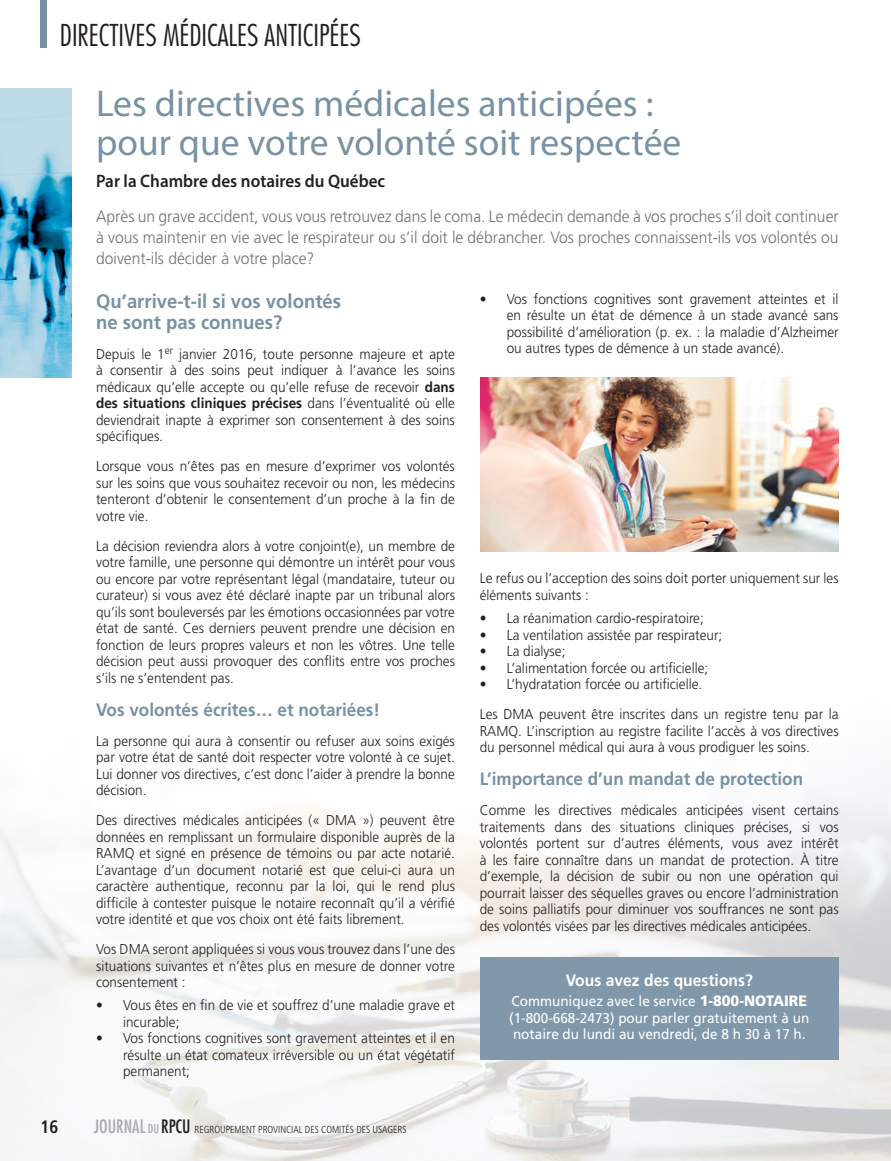
<style>
.page{position:relative;width:891px;height:1161px;background:#fff}
.page>*{position:absolute;margin:0;border:0;box-sizing:border-box;transform-origin:0 0}
.t1{font:37.5px/39px "Myriad Pro";color:#7891a3}
.t2{font:300 condensed 29.4px "Futura";color:#231f20}
.t3{font:700 19.5px/21px "Frutiger";color:#7891a3;scale:.95 1}
.t4{font:700 18px "Frutiger";color:#7891a3;scale:.95 1}
.t5{font:600 18px "Myriad Pro";color:#231f20;scale:.95 1}
.t6{font:700 condensed 18px "Frutiger";color:#231f20;scale:.95 1}
.t7{font:300 16.5px/21px "Frutiger";color:#74706e;text-align:justify;scale:.95 1}
.t8{font:700 16.5px "Frutiger";color:#fff;scale:.95 1}
.t9{font:300 14.25px/16.5px "Frutiger";color:#231f20;text-align:justify;scale:.95 1}
.t10{font:14.25px/16.5px "Frutiger";color:#fff;scale:.95 1}
.t11{font:300 condensed 10.2px "Frutiger";color:#231f20;scale:.95 1}
.s1{font-weight:700}
.s2{font-family:"Futura";font-weight:400;font-size:18px;color:#aaabaf}
.s3{font-family:"Futura";font-weight:400;font-size:12px;color:#aaabaf}
.s4{font-family:"Futura";font-weight:400;font-size:18px}
.s5{font-weight:900;font-size:15px}
</style>
<div class="page">
<img style="left:0;top:88px;width:72px;height:290px">
<img style="left:480px;top:378px;width:359px;height:173px">
<div style="left:40px;top:0;width:7px;height:48px;background:#7891a3"></div>
<div style="left:480px;top:957px;width:359px;height:103px;background:#8098a9"></div>
<h2 class="t2" style="left:60px;top:17px;width:302px">DIRECTIVES MÉDICALES ANTICIPÉES</h2>
<h1 class="t1" style="left:96px;top:84px;width:587px">Les directives médicales anticipées : pour que votre volonté soit respectée</h1>
<p class="t5" style="left:96px;top:170px;width:306px">Par la Chambre des notaires du Québec</p>
<p class="t7" style="left:96px;top:206px;width:783px">Après un grave accident, vous vous retrouvez dans le coma. Le médecin demande à vos proches s’il doit continuer à vous maintenir en vie avec le respirateur ou s’il doit le débrancher. Vos proches connaissent-ils vos volontés ou doivent-ils décider à votre place?</p>
<h3 class="t3" style="left:96px;top:290px;width:259px">Qu’arrive-t-il si vos volontés ne sont pas connues?</h3>
<p class="t9" style="left:96px;top:345px;width:379px">Depuis le 1<sup>er</sup> janvier 2016, toute personne majeure et apte à consentir à des soins peut indiquer à l’avance les soins médicaux qu’elle accepte ou qu’elle refuse de recevoir <span class="s1">dans des situations cliniques précises</span> dans l’éventualité où elle deviendrait inapte à exprimer son consentement à des soins spécifiques.</p>
<p class="t9" style="left:96px;top:458px;width:379px">Lorsque vous n’êtes pas en mesure d’exprimer vos volontés sur les soins que vous souhaitez recevoir ou non, les médecins tenteront d’obtenir le consentement d’un proche à la fin de votre vie.</p>
<p class="t9" style="left:96px;top:537px;width:379px">La décision reviendra alors à votre conjoint(e), un membre de votre famille, une personne qui démontre un intérêt pour vous ou encore par votre représentant légal (mandataire, tuteur ou curateur) si vous avez été déclaré inapte par un tribunal alors qu’ils sont bouleversés par les émotions occasionnées par votre état de santé. Ces derniers peuvent prendre une décision en fonction de leurs propres valeurs et non les vôtres. Une telle décision peut aussi provoquer des conflits entre vos proches s’ils ne s’entendent pas.</p>
<p class="t4" style="left:96px;top:699px;width:301px">Vos volontés écrites… et notariées!</p>
<p class="t9" style="left:96px;top:732px;width:379px">La personne qui aura à consentir ou refuser aux soins exigés par votre état de santé doit respecter votre volonté à ce sujet.<br>Lui donner vos directives, c’est donc l’aider à prendre la bonne décision.</p>
<p class="t9" style="left:96px;top:812px;width:379px">Des directives médicales anticipées (« DMA ») peuvent être données en remplissant un formulaire disponible auprès de la RAMQ et signé en présence de témoins ou par acte notarié.<br>L’avantage d’un document notarié est que celui-ci aura un caractère authentique, reconnu par la loi, qui le rend plus difficile à contester puisque le notaire reconnaît qu’il a vérifié votre identité et que vos choix ont été faits librement.</p>
<p class="t9" style="left:96px;top:941px;width:379px">Vos DMA seront appliquées si vous vous trouvez dans l’une des situations suivantes et n’êtes plus en mesure de donner votre consentement :</p>
<p class="t9" style="left:123px;top:997px;width:351px;text-indent:-27px">• Vous êtes en fin de vie et souffrez d’une maladie grave et incurable;</p>
<p class="t9" style="left:123px;top:1030px;width:351px;text-indent:-27px">• Vos fonctions cognitives sont gravement atteintes et il en résulte un état comateux irréversible ou un état végétatif permanent;</p>
<p class="t6" style="left:40px;top:1116px;width:20px">16</p>
<p class="t11" style="left:94px;top:1124px;width:331px"><span class="s2">JOURNAL</span> <span class="s3">DU</span> <span class="s4">RPCU</span> REGROUPEMENT PROVINCIAL DES COMITÉS DES USAGERS</p>
<p class="t9" style="left:507px;top:290px;width:351px;text-indent:-27px">• Vos fonctions cognitives sont gravement atteintes et il en résulte un état de démence à un stade avancé sans possibilité d’amélioration (p. ex. : la maladie d’Alzheimer ou autres types de démence à un stade avancé).</p>
<p class="t9" style="left:480px;top:570px;width:379px">Le refus ou l’acception des soins doit porter uniquement sur les éléments suivants :</p>
<p class="t9" style="left:480px;top:610px;width:237px">• La réanimation cardio-respiratoire;</p>
<p class="t9" style="left:480px;top:626px;width:257px">• La ventilation assistée par respirateur;</p>
<p class="t9" style="left:480px;top:643px;width:92px">• La dialyse;</p>
<p class="t9" style="left:480px;top:659px;width:242px">• L’alimentation forcée ou artificielle;</p>
<p class="t9" style="left:480px;top:669px;width:379px;line-height:30px">• L’hydratation forcée ou artificielle.<br>Les DMA peuvent être inscrites dans un registre tenu par la</p>
<p class="t9" style="left:480px;top:722px;width:379px">RAMQ. L’inscription au registre facilite l’accès à vos directives du personnel médical qui aura à vous prodiguer les soins.</p>
<p class="t4" style="left:480px;top:768px;width:342px">L’importance d’un mandat de protection</p>
<p class="t9" style="left:480px;top:802px;width:379px">Comme les directives médicales anticipées visent certains traitements dans des situations cliniques précises, si vos volontés portent sur d’autres éléments, vous avez intérêt à les faire connaître dans un mandat de protection. À titre d’exemple, la décision de subir ou non une opération qui pourrait laisser des séquelles graves ou encore l’administration de soins palliatifs pour diminuer vos souffrances ne sont pas des volontés visées par les directives médicales anticipées.</p>
<p class="t8" style="left:566px;top:971px;width:199px">Vous avez des questions?</p>
<p class="t10" style="left:509px;top:993px;width:317px">Communiquez avec le service <span class="s5">1-800-NOTAIRE </span>(1-800-668-2473) pour parler gratuitement à un notaire du lundi au vendredi, de 8 h 30 à 17 h.</p>
</div>
